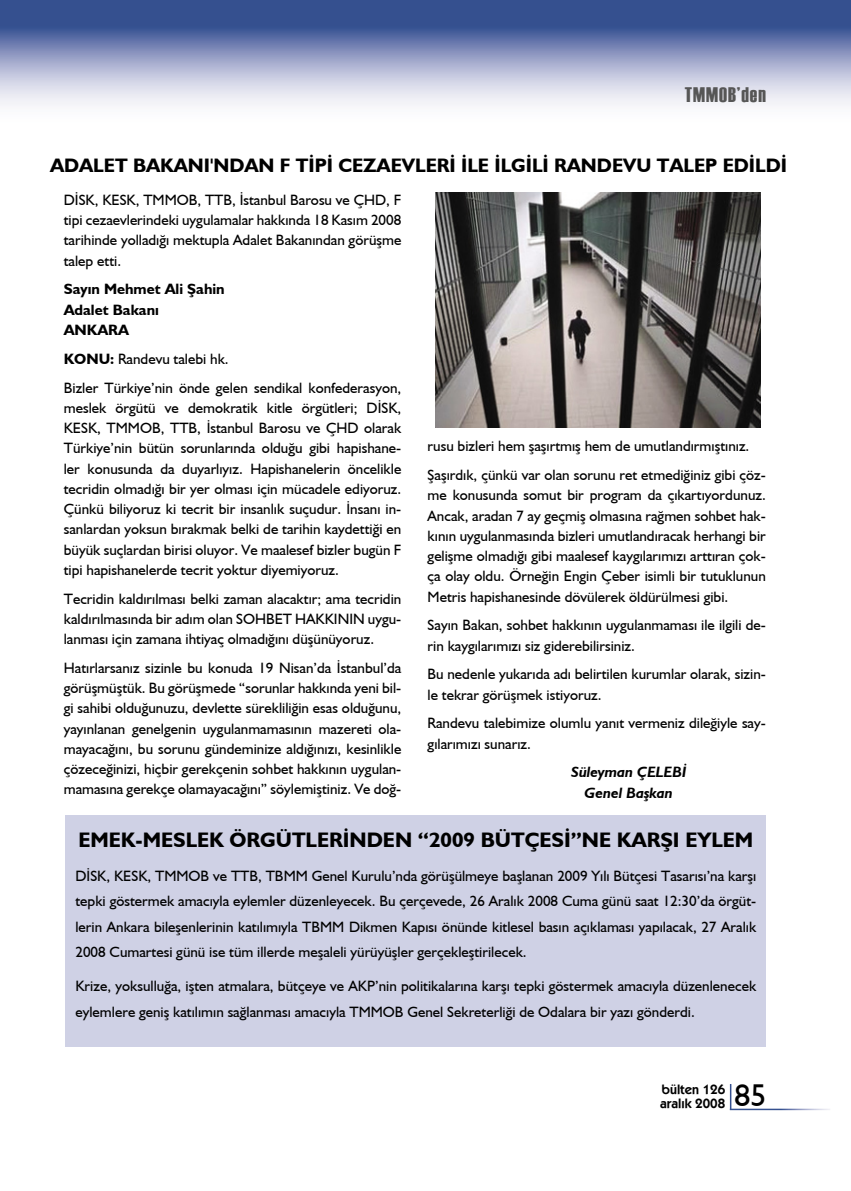
<style>
.page{position:relative;width:851px;height:1191px;background:#fff}
.page>*{position:absolute;margin:0;border:0;box-sizing:border-box;transform-origin:0 0}
.t1{font:31.5px "Humanist 521 BT";color:#000}
.t2{font:700 21px "Humanist 521 BT";color:#000}
.t3{font:21px "Haettenschweiler";letter-spacing:.05em;color:#565656}
.t4{font:700 19.5px "Humanist 521 BT";color:#000}
.t5{font:15px/20.2px "Humanist 521 BT";color:#000;text-align:justify}
.t6{font:700 15px/20.2px "Humanist 521 BT";color:#000}
.t7{font:italic 700 15px/20.2px "Humanist 521 BT";color:#000;text-align:center}
.t8{font:600 13.5px/13.5px "Kabel IT Cby BT";color:#000}
.s1{font-weight:700}
</style>
<div class="page">
<svg style="left:0;top:0;width:850px;height:105px;background:#8895bd"></svg>
<hr style="left:729px;top:1084px;width:2px;height:25px;background:#35508f">
<hr style="left:729px;top:1108px;width:101px;height:2px;background:#fff">
<img style="left:435px;top:192px;width:325px;height:235px">
<div style="left:65px;top:815px;width:700px;height:232px;background:#cfd1e5"></div>
<h2 class="t3" style="left:684px;top:80px;width:83px">TMMOB’den</h2>
<h3 class="t4" style="left:50px;top:153px;width:738px">ADALET BAKANI'NDAN F TİPİ CEZAEVLERİ İLE İLGİLİ RANDEVU TALEP EDİLDİ</h3>
<p class="t5" style="left:64px;top:189px;width:339px">DİSK, KESK, TMMOB, TTB, İstanbul Barosu ve ÇHD, F tipi cezaevlerindeki uygulamalar hakkında 18 Kasım 2008 tarihinde yolladığı mektupla Adalet Bakanından görüşme talep etti.</p>
<p class="t6" style="left:64px;top:279px;width:162px">Sayın Mehmet Ali Şahin<br>Adalet Bakanı<br>ANKARA</p>
<p class="t5" style="left:64px;top:344px;width:339px;line-height:28.8px"><span class="s1">KONU:</span> Randevu talebi hk.<br>Bizler Türkiye’nin önde gelen sendikal konfederasyon,</p>
<p class="t5" style="left:64px;top:397px;width:339px">meslek örgütü ve demokratik kitle örgütleri; DİSK, KESK, TMMOB, TTB, İstanbul Barosu ve ÇHD olarak Türkiye’nin bütün sorunlarında olduğu gibi hapishane&shy;ler konusunda da duyarlıyız. Hapishanelerin öncelikle tecridin olmadığı bir yer olması için mücadele ediyoruz.<br>Çünkü biliyoruz ki tecrit bir insanlık suçudur. İnsanı in&shy;sanlardan yoksun bırakmak belki de tarihin kaydettiği en büyük suçlardan birisi oluyor. Ve maalesef bizler bugün F tipi hapishanelerde tecrit yoktur diyemiyoruz.</p>
<p class="t5" style="left:64px;top:588px;width:339px">Tecridin kaldırılması belki zaman alacaktır; ama tecridin kaldırılmasında bir adım olan SOHBET HAKKININ uygu&shy;lanması için zamana ihtiyaç olmadığını düşünüyoruz.</p>
<p class="t5" style="left:64px;top:657px;width:339px">Hatırlarsanız sizinle bu konuda 19 Nisan’da İstanbul’da görüşmüştük. Bu görüşmede “sorunlar hakkında yeni bil&shy;gi sahibi olduğunuzu, devlette sürekliliğin esas olduğunu, yayınlanan genelgenin uygulanmamasının mazereti ola&shy;mayacağını, bu sorunu gündeminize aldığınızı, kesinlikle çözeceğinizi, hiçbir gerekçenin sohbet hakkının uygulan&shy;mamasına gerekçe olamayacağını” söylemiştiniz. Ve doğ-</p>
<p class="t5" style="left:427px;top:431px;width:340px;line-height:28.8px">rusu bizleri hem şaşırtmış hem de umutlandırmıştınız.<br>Şaşırdık, çünkü var olan sorunu ret etmediğiniz gibi çöz-</p>
<p class="t5" style="left:427px;top:485px;width:340px">me konusunda somut bir program da çıkartıyordunuz.<br>Ancak, aradan 7 ay geçmiş olmasına rağmen sohbet hak&shy;kının uygulanmasında bizleri umutlandıracak herhangi bir gelişme olmadığı gibi maalesef kaygılarımızı arttıran çok&shy;ça olay oldu. Örneğin Engin Çeber isimli bir tutuklunun Metris hapishanesinde dövülerek öldürülmesi gibi.</p>
<p class="t5" style="left:427px;top:615px;width:340px">Sayın Bakan, sohbet hakkının uygulanmaması ile ilgili de&shy;rin kaygılarımızı siz giderebilirsiniz.</p>
<p class="t5" style="left:427px;top:664px;width:340px">Bu nedenle yukarıda adı belirtilen kurumlar olarak, sizin&shy;le tekrar görüşmek istiyoruz.</p>
<p class="t5" style="left:427px;top:713px;width:340px">Randevu talebimize olumlu yanıt vermeniz dileğiyle say&shy;gılarımızı sunarız.</p>
<p class="t7" style="left:571px;top:762px;width:117px">Süleyman ÇELEBİ<br>Genel Başkan</p>
<h2 class="t2" style="left:78px;top:826px;width:676px">EMEK-MESLEK ÖRGÜTLERİNDEN “2009 BÜTÇESİ”NE KARŞI EYLEM</h2>
<p class="t5" style="left:75px;top:862px;width:682px;line-height:25.5px">DİSK, KESK, TMMOB ve TTB, TBMM Genel Kurulu’nda görüşülmeye başlanan 2009 Yılı Bütçesi Tasarısı’na karşı tepki göstermek amacıyla eylemler düzenleyecek. Bu çerçevede, 26 Aralık 2008 Cuma günü saat 12:30’da örgüt&shy;lerin Ankara bileşenlerinin katılımıyla TBMM Dikmen Kapısı önünde kitlesel basın açıklaması yapılacak, 27 Aralık 2008 Cumartesi günü ise tüm illerde meşaleli yürüyüşler gerçekleştirilecek.</p>
<p class="t5" style="left:75px;top:973px;width:682px;line-height:25.5px">Krize, yoksulluğa, işten atmalara, bütçeye ve AKP’nin politikalarına karşı tepki göstermek amacıyla düzenlenecek eylemlere geniş katılımın sağlanması amacıyla TMMOB Genel Sekreterliği de Odalara bir yazı gönderdi.</p>
<p class="t8" style="left:660px;top:1082px;width:66px">bülten 126 aralık 2008</p>
<h1 class="t1" style="left:734px;top:1076px;width:33px">85</h1>
</div>
